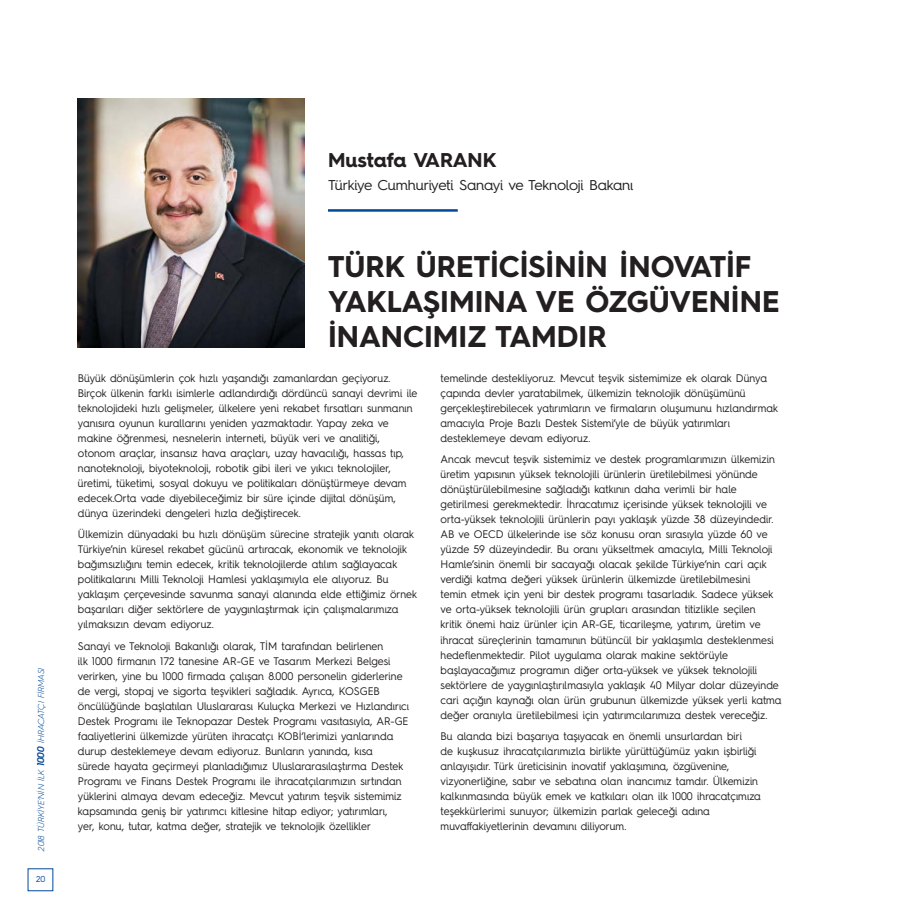
<style>
.page{position:relative;width:922px;height:922px;background:#fff}
.page>*{position:absolute;margin:0;border:0;box-sizing:border-box;transform-origin:0 0}
.t1{font:700 30px/35px "Hurme Geometric Sans 4";color:#231f20}
.t2{font:700 20px "Hurme Geometric Sans 4";color:#231f20}
.t3{font:14.25px "Hurme Geometric Sans 4";letter-spacing:-.02em;color:#231f20;scale:1.05 1}
.t4{font:11px/15px "Hurme Geometric Sans 4";color:#231f20}
.t5{font:italic 300 8.62px "Hurme Geometric Sans 3";letter-spacing:-.02em;color:#03499a}
.t6{font:8.62px "Hurme Geometric Sans 4";color:#03499a}
.s1{font-weight:600;font-size:9.75px}
</style>
<div class="page">
<hr style="left:328px;top:209px;width:129px;height:3px;background:#03499a">
<img style="left:78px;top:99px;width:227px;height:248px">
<p class="t5" style="left:36px;top:850px;width:185px;rotate:-90deg">2018 TÜRKİYE’NİN İLK <span class="s1">1000</span> İHRACATÇI FİRMASI</p>
<p class="t6" style="left:36px;top:875px;width:11px">20</p>
<h2 class="t2" style="left:328px;top:153px;width:170px">Mustafa VARANK</h2>
<p class="t3" style="left:328px;top:179px;width:292px">Türkiye Cumhuriyeti Sanayi ve Teknoloji Bakanı</p>
<h1 class="t1" style="left:328px;top:251px;width:453px">TÜRK ÜRETİCİSİNİN İNOVATİF<br>YAKLAŞIMINA VE ÖZGÜVENİNE<br>İNANCIMIZ TAMDIR</h1>
<p class="t4" style="left:78px;top:371px;width:341px">Büyük dönüşümlerin çok hızlı yaşandığı zamanlardan geçiyoruz.<br>Birçok ülkenin farklı isimlerle adlandırdığı dördüncü sanayi devrimi ile teknolojideki hızlı gelişmeler, ülkelere yeni rekabet fırsatları sunmanın yanısıra oyunun kurallarını yeniden yazmaktadır. Yapay zeka ve makine öğrenmesi, nesnelerin interneti, büyük veri ve analitiği, otonom araçlar, insansız hava araçları, uzay havacılığı, hassas tıp, nanoteknoloji, biyoteknoloji, robotik gibi ileri ve yıkıcı teknolojiler, üretimi, tüketimi, sosyal dokuyu ve politikaları dönüştürmeye devam edecek.Orta vade diyebileceğimiz bir süre içinde dijital dönüşüm, dünya üzerindeki dengeleri hızla değiştirecek.</p>
<p class="t4" style="left:78px;top:527px;width:340px">Ülkemizin dünyadaki bu hızlı dönüşüm sürecine stratejik yanıtı olarak Türkiye’nin küresel rekabet gücünü artıracak, ekonomik ve teknolojik bağımsızlığını temin edecek, kritik teknolojilerde atılım sağlayacak politikalarını Milli Teknoloji Hamlesi yaklaşımıyla ele alıyoruz. Bu yaklaşım çerçevesinde savunma sanayi alanında elde ettiğimiz örnek başarıları diğer sektörlere de yaygınlaştırmak için çalışmalarımıza yılmaksızın devam ediyoruz.</p>
<p class="t4" style="left:78px;top:639px;width:332px">Sanayi ve Teknoloji Bakanlığı olarak, TİM tarafından belirlenen<br>ilk 1000 firmanın 172 tanesine AR-GE ve Tasarım Merkezi Belgesi verirken, yine bu 1000 firmada çalışan 8.000 personelin giderlerine de vergi, stopaj ve sigorta teşvikleri sağladık. Ayrıca, KOSGEB öncülüğünde başlatılan Uluslararası Kuluçka Merkezi ve Hızlandırıcı Destek Programı ile Teknopazar Destek Programı vasıtasıyla, AR-GE faaliyetlerini ülkemizde yürüten ihracatçı KOBİ’lerimizi yanlarında durup desteklemeye devam ediyoruz. Bunların yanında, kısa<br>sürede hayata geçirmeyi planladığımız Uluslararasılaştırma Destek Programı ve Finans Destek Programı ile ihracatçılarımızın sırtından yüklerini almaya devam edeceğiz. Mevcut yatırım teşvik sistemimiz kapsamında geniş bir yatırımcı kitlesine hitap ediyor; yatırımları,<br>yer, konu, tutar, katma değer, stratejik ve teknolojik özellikler</p>
<p class="t4" style="left:440px;top:371px;width:339px">temelinde destekliyoruz. Mevcut teşvik sistemimize ek olarak Dünya çapında devler yaratabilmek, ülkemizin teknolojik dönüşümünü gerçekleştirebilecek yatırımların ve firmaların oluşumunu hızlandırmak amacıyla Proje Bazlı Destek Sistemi’yle de büyük yatırımları desteklemeye devam ediyoruz.</p>
<p class="t4" style="left:440px;top:452px;width:342px">Ancak mevcut teşvik sistemimiz ve destek programlarımızın ülkemizin üretim yapısının yüksek teknolojili ürünlerin üretilebilmesi yönünde dönüştürülebilmesine sağladığı katkının daha verimli bir hale getirilmesi gerekmektedir. İhracatımız içerisinde yüksek teknolojili ve orta-yüksek teknolojili ürünlerin payı yaklaşık yüzde 38 düzeyindedir.<br>AB ve OECD ülkelerinde ise söz konusu oran sırasıyla yüzde 60 ve yüzde 59 düzeyindedir. Bu oranı yükseltmek amacıyla, Milli Teknoloji Hamle’sinin önemli bir sacayağı olacak şekilde Türkiye’nin cari açık verdiği katma değeri yüksek ürünlerin ülkemizde üretilebilmesini<br>temin etmek için yeni bir destek programı tasarladık. Sadece yüksek ve orta-yüksek teknolojili ürün grupları arasından titizlikle seçilen<br>kritik önemi haiz ürünler için AR-GE, ticarileşme, yatırım, üretim ve ihracat süreçlerinin tamamının bütüncül bir yaklaşımla desteklenmesi hedeflenmektedir. Pilot uygulama olarak makine sektörüyle başlayacağımız programın diğer orta-yüksek ve yüksek teknolojili sektörlere de yaygınlaştırılmasıyla yaklaşık 40 Milyar dolar düzeyinde cari açığın kaynağı olan ürün grubunun ülkemizde yüksek yerli katma değer oranıyla üretilebilmesi için yatırımcılarımıza destek vereceğiz.</p>
<p class="t4" style="left:440px;top:729px;width:322px">Bu alanda bizi başarıya taşıyacak en önemli unsurlardan biri<br>de kuşkusuz ihracatçılarımızla birlikte yürüttüğümüz yakın işbirliği anlayışıdır. Türk üreticisinin inovatif yaklaşımına, özgüvenine, vizyonerliğine, sabır ve sebatına olan inancımız tamdır. Ülkemizin kalkınmasında büyük emek ve katkıları olan ilk 1000 ihracatçımıza teşekkürlerimi sunuyor; ülkemizin parlak geleceği adına muvaffakiyetlerinin devamını diliyorum.</p>
</div>
